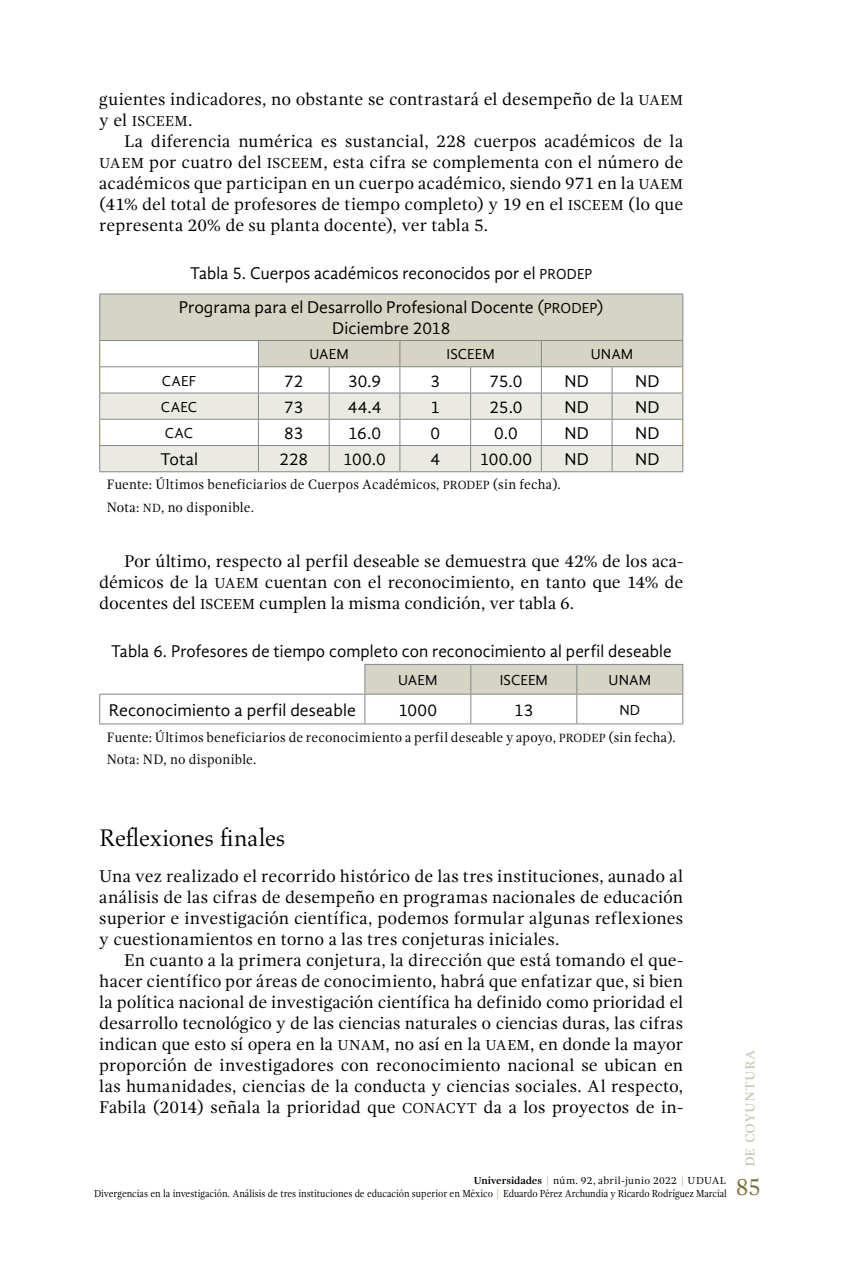
<style>
.page{position:relative;width:844px;height:1265px;background:#fff}
.page>*{position:absolute;margin:0;border:0;box-sizing:border-box;transform-origin:0 0}
.art-subtitulo1{font:24.5px "Aldus LT Std";letter-spacing:-.005em;color:#000}
.t1{font:24.5px "Gandhi Serif";color:#78703c;scale:.9 1}
.art-cuerpo_de_texto{font:17.5px/21px "Gandhi Serif";letter-spacing:.005em;color:#000;text-align:justify}
.art-1er_parrafo{font:17.5px/21px "Gandhi Serif";letter-spacing:.005em;color:#000;text-align:justify}
.tabla_id{font:17.5px "Gandhi Sans";letter-spacing:.005em;color:#000}
.tiulo_celda{font:17.5px "Gandhi Sans";letter-spacing:.005em;color:#000}
.tabla_centro_tit{font:17.5px "Gandhi Sans";letter-spacing:-.005em;color:#000}
.t2{font:17.5px "Gandhi Serif";letter-spacing:.015em;color:#c9c6b1}
.tabla_centro_tit-2{font:14.88px "Gandhi Sans";letter-spacing:.005em;color:#000}
.tabla_id-2{font:14.88px "Gandhi Sans";letter-spacing:.015em;color:#000}
.art-cuerpo_de_texto-2{font:14.88px "Gandhi Serif";letter-spacing:.02em;color:#000}
.art-bibliografia{font:14px "Gandhi Serif";letter-spacing:.015em;color:#000;scale:.95 1}
.mar-titulo_de_articu{font:10.5px "Gandhi Serif";color:#000;scale:.9 1}
.mar-titulo_de_articu-2{font:10.5px "Gandhi Serif";letter-spacing:.025em;color:#000}
.s1{font-size:14.88px}
.s2{font-size:17.5px}
.s3{font-size:12.25px}
.s4{font-weight:700}
.s5{color:#aea98a}
</style>
<div class="page">
<svg style="left:99px;top:294px;width:584px;height:177px"></svg>
<hr style="left:99px;top:471px;width:159px;height:1px;background:#818888">
<hr style="left:258px;top:471px;width:71px;height:1px;background:#818888">
<hr style="left:329px;top:471px;width:71px;height:1px;background:#818888">
<hr style="left:400px;top:471px;width:70px;height:1px;background:#818888">
<hr style="left:470px;top:471px;width:71px;height:1px;background:#818888">
<hr style="left:541px;top:471px;width:71px;height:1px;background:#818888">
<hr style="left:612px;top:471px;width:71px;height:1px;background:#818888">
<hr style="left:99px;top:694px;width:266px;height:1px;background:#818888">
<svg style="left:99px;top:695px;width:1px;height:28px"></svg>
<svg style="left:364px;top:664px;width:319px;height:59px"></svg>
<hr style="left:99px;top:723px;width:266px;height:1px;background:#818888">
<hr style="left:365px;top:723px;width:105px;height:1px;background:#818888">
<hr style="left:470px;top:723px;width:106px;height:1px;background:#818888">
<hr style="left:576px;top:723px;width:107px;height:1px;background:#818888">
<p class="art-cuerpo_de_texto" style="left:99px;top:89px;width:585px">guientes indicadores, no obstante se contrastará el desempeño de la <span class="s1">UAEM</span></p>
<p class="art-cuerpo_de_texto-2" style="left:99px;top:113px;width:95px"><span class="s2">y el</span> ISCEEM<span class="s2">.</span></p>
<p class="art-cuerpo_de_texto" style="left:99px;top:131px;width:585px;text-indent:25px">La diferencia numérica es sustancial, 228 cuerpos académicos de la <span class="s1">UAEM</span> por cuatro del <span class="s1">ISCEEM</span>, esta cifra se complementa con el número de académicos que participan en un cuerpo académico, siendo 971 en la <span class="s1">UAEM </span>(41% del total de profesores de tiempo completo) y 19 en el <span class="s1">ISCEEM</span> (lo que representa 20% de su planta docente), ver tabla 5.</p>
<p class="tiulo_celda" style="left:190px;top:264px;width:404px">Tabla 5. Cuerpos académicos reconocidos por el <span class="s1">PRODEP</span></p>
<p class="tabla_centro_tit" style="left:179px;top:298px;width:426px">Programa para el Desarrollo Profesional Docente (<span class="s1">PRODEP</span>)</p>
<p class="tabla_id" style="left:332px;top:319px;width:120px">Diciembre 2018</p>
<p class="tabla_centro_tit-2" style="left:309px;top:346px;width:41px">UAEM</p>
<p class="tabla_centro_tit-2" style="left:446px;top:346px;width:50px">ISCEEM</p>
<p class="tabla_centro_tit-2" style="left:590px;top:346px;width:44px">UNAM</p>
<p class="tabla_id-2" style="left:162px;top:372px;width:36px">CAEF</p>
<p class="tabla_id" style="left:284px;top:371px;width:21px">72</p>
<p class="tabla_id" style="left:348px;top:371px;width:34px">30.9</p>
<p class="tabla_id" style="left:430px;top:371px;width:11px">3</p>
<p class="tabla_id" style="left:489px;top:371px;width:34px">75.0</p>
<p class="tabla_id" style="left:564px;top:371px;width:26px">ND</p>
<p class="tabla_id" style="left:635px;top:371px;width:26px">ND</p>
<p class="tabla_id-2" style="left:161px;top:398px;width:38px">CAEC</p>
<p class="tabla_id" style="left:284px;top:397px;width:21px">73</p>
<p class="tabla_id" style="left:347px;top:397px;width:35px">44.4</p>
<p class="tabla_id" style="left:430px;top:397px;width:11px">1</p>
<p class="tabla_id" style="left:489px;top:397px;width:35px">25.0</p>
<p class="tabla_id" style="left:564px;top:397px;width:26px">ND</p>
<p class="tabla_id" style="left:635px;top:397px;width:26px">ND</p>
<p class="tabla_id-2" style="left:165px;top:425px;width:30px">CAC</p>
<p class="tabla_id" style="left:284px;top:423px;width:21px">83</p>
<p class="tabla_id" style="left:348px;top:423px;width:34px">16.0</p>
<p class="tabla_id" style="left:430px;top:423px;width:11px">0</p>
<p class="tabla_id" style="left:494px;top:423px;width:25px">0.0</p>
<p class="tabla_id" style="left:564px;top:423px;width:26px">ND</p>
<p class="tabla_id" style="left:635px;top:423px;width:26px">ND</p>
<p class="tabla_id" style="left:160px;top:450px;width:40px">Total</p>
<p class="tabla_id" style="left:279px;top:450px;width:30px">228</p>
<p class="tabla_id" style="left:343px;top:450px;width:44px">100.0</p>
<p class="tabla_id" style="left:430px;top:450px;width:11px">4</p>
<p class="tabla_id" style="left:479px;top:450px;width:54px">100.00</p>
<p class="tabla_id" style="left:564px;top:450px;width:26px">ND</p>
<p class="tabla_id" style="left:635px;top:450px;width:26px">ND</p>
<p class="art-bibliografia" style="left:107px;top:477px;width:479px">Fuente: Últimos beneficiarios de Cuerpos Académicos, <span class="s3">PRODEP</span> (sin fecha).</p>
<p class="art-bibliografia" style="left:107px;top:499px;width:156px">Nota: <span class="s3">ND</span>, no disponible.</p>
<p class="art-cuerpo_de_texto" style="left:99px;top:551px;width:585px;text-indent:25px">Por último, respecto al perfil deseable se demuestra que 42% de los aca&shy;démicos de la <span class="s1">UAEM</span> cuentan con el reconocimiento, en tanto que 14% de docentes del <span class="s1">ISCEEM</span> cumplen la misma condición, ver tabla 6.</p>
<p class="tiulo_celda" style="left:111px;top:642px;width:562px">Tabla 6. Profesores de tiempo completo con reconocimiento al perfil deseable</p>
<p class="tabla_centro_tit-2" style="left:398px;top:672px;width:41px">UAEM</p>
<p class="tabla_centro_tit-2" style="left:499px;top:672px;width:50px">ISCEEM</p>
<p class="tabla_centro_tit-2" style="left:608px;top:672px;width:44px">UNAM</p>
<p class="tabla_id" style="left:109px;top:700px;width:248px">Reconocimiento a perfil deseable</p>
<p class="tabla_id" style="left:398px;top:700px;width:40px">1000</p>
<p class="tabla_id" style="left:514px;top:700px;width:21px">13</p>
<p class="tabla_id-2" style="left:619px;top:701px;width:22px">ND</p>
<p class="art-bibliografia" style="left:107px;top:729px;width:600px">Fuente: Últimos beneficiarios de reconocimiento a perfil deseable y apoyo, <span class="s3">PRODEP</span> (sin fecha).</p>
<p class="art-bibliografia" style="left:107px;top:751px;width:159px">Nota: ND, no disponible.</p>
<p class="art-subtitulo1" style="left:99px;top:824px;width:187px">Reflexiones finales</p>
<p class="art-1er_parrafo" style="left:99px;top:866px;width:585px">Una vez realizado el recorrido histórico de las tres instituciones, aunado al análisis de las cifras de desempeño en programas nacionales de educación superior e investigación científica, podemos formular algunas reflexiones y cuestionamientos en torno a las tres conjeturas iniciales.</p>
<p class="art-cuerpo_de_texto" style="left:99px;top:950px;width:585px;text-indent:25px">En cuanto a la primera conjetura, la dirección que está tomando el que&shy;hacer científico por áreas de conocimiento, habrá que enfatizar que, si bien la política nacional de investigación científica ha definido como prioridad el desarrollo tecnológico y de las ciencias naturales o ciencias duras, las cifras indican que esto sí opera en la <span class="s1">UNAM</span>, no así en la <span class="s1">UAEM</span>, en donde la mayor proporción de investigadores con reconocimiento nacional se ubican en las humanidades, ciencias de la conducta y ciencias sociales. Al respecto, Fabila (2014) señala la prioridad que <span class="s1">CONACYT</span> da a los proyectos de in-</p>
<p class="mar-titulo_de_articu-2" style="left:473px;top:1175px;width:254px"><span class="s4">Universidades</span> <span class="s5">|</span> núm. 92, abril-junio 2022 <span class="s5">|</span> UDUAL</p>
<p class="mar-titulo_de_articu" style="left:94px;top:1187px;width:704px">Divergencias en la investigación. Análisis de tres instituciones de educación superior en México <span class="s5">|</span> Eduardo Pérez Archundia y Ricardo Rodríguez Marcial</p>
<p class="t2" style="left:738px;top:1167px;width:120px;rotate:-90deg">de coyuntura</p>
<h1 class="t1" style="left:736px;top:1173px;width:28px">85</h1>
</div>
